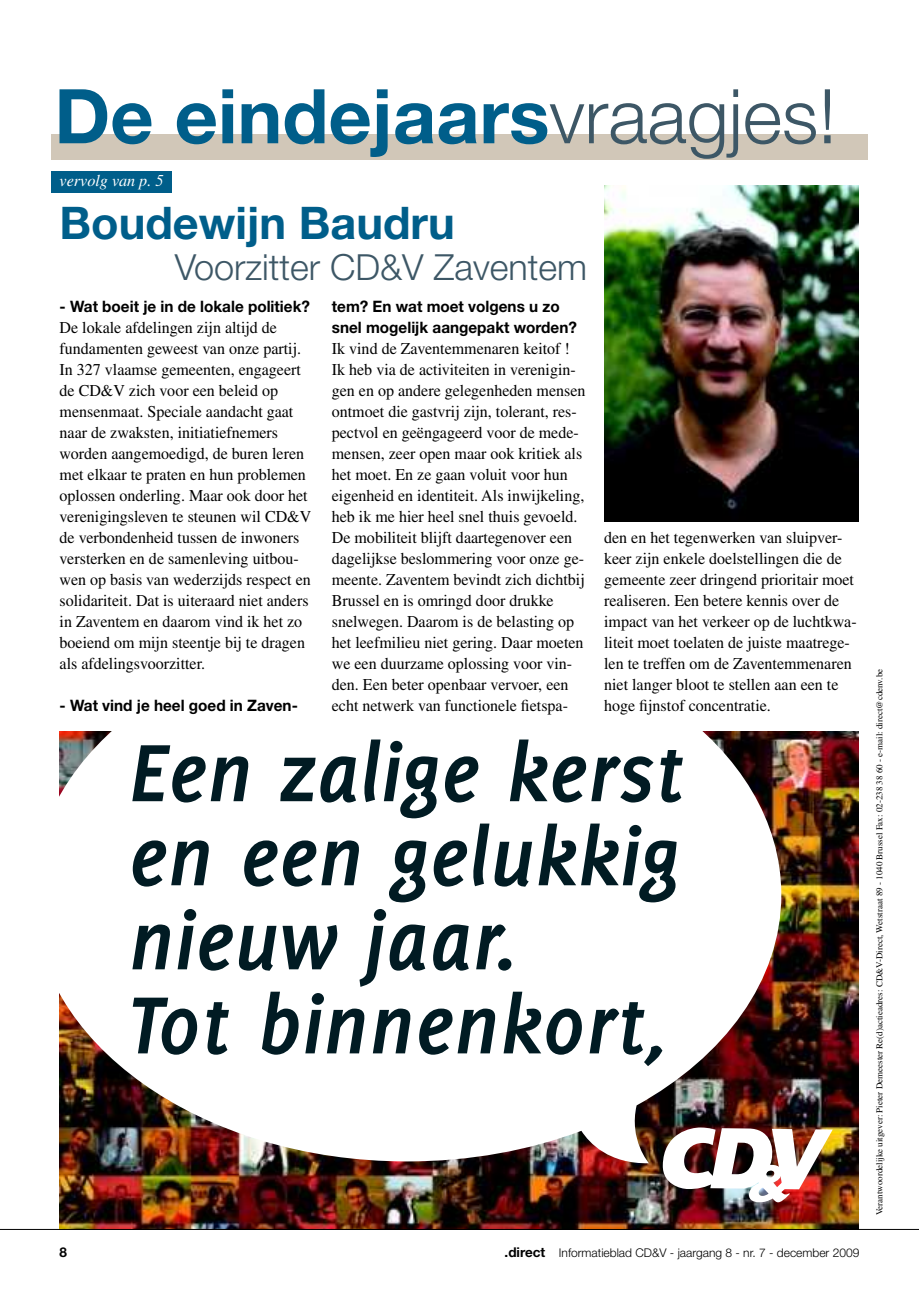
<style>
.page{position:relative;width:919px;height:1289px;background:#fff}
.page>*{position:absolute;margin:0;border:0;box-sizing:border-box;transform-origin:0 0}
.t1{font:italic 700 88.65px/84px "Delicious";color:#011b23}
.t2{font:700 75.45px "Helvetica Neue LT Std";color:#005e8a}
.t3{font:700 45px "Helvetica Neue LT Std";color:#005e8a}
.t4{font:300 36px "Helvetica Neue LT Std";color:#3d5766}
.t5{font:16.5px/21px "Times LT Std";color:#000}
.t6{font:italic 16.5px "Times LT Std";color:#fff}
.t7{font:700 15.75px/21px "Helvetica Neue LT Std";color:#000}
.t8{font:700 13.5px "Helvetica Neue LT Std";color:#000}
.t9{font:300 12px "Helvetica Neue LT Std";color:#000}
.t10{font:9px "Times LT Std";color:#000}
.s1{font-weight:300;color:#3d5766}
.s2{font-weight:700;font-size:13.5px}
</style>
<div class="page">
<img style="left:60px;top:732px;width:798px;height:496px">
<svg style="left:60px;top:732px;width:721px;height:431px"></svg>
<img style="left:662px;top:1127px;width:170px;height:75px">
<hr style="left:0;top:1228px;width:918px;height:1px;background:#000">
<div style="left:51px;top:134px;width:816px;height:26px;background:#d1c7b8"></div>
<div style="left:51px;top:171px;width:121px;height:21px;background:#005e8a"></div>
<img style="left:604px;top:186px;width:254px;height:336px">
<h2 class="t2" style="left:54px;top:70px;width:783px">De eindejaars<span class="s1">vraagjes!</span></h2>
<p class="t6" style="left:60px;top:171px;width:105px">vervolg van p. 5</p>
<h3 class="t3" style="left:60px;top:195px;width:397px">Boudewijn Baudru</h3>
<h3 class="t4" style="left:175px;top:245px;width:414px">Voorzitter CD&amp;V Zaventem</h3>
<p class="t7" style="left:60px;top:295px;width:252px">- Wat boeit je in de lokale politiek?</p>
<p class="t5" style="left:60px;top:316px;width:253px">De lokale afdelingen zijn altijd de fundamenten geweest van onze partij.<br>In 327 vlaamse gemeenten, engageert de CD&amp;V zich voor een beleid op mensenmaat. Speciale aandacht gaat naar de zwaksten, initiatiefnemers worden aangemoedigd, de buren leren met elkaar te praten en hun problemen oplossen onderling. Maar ook door het verenigingsleven te steunen wil CD&amp;V de verbondenheid tussen de inwoners versterken en de samenleving uitbou&shy;wen op basis van wederzijds respect en solidariteit. Dat is uiteraard niet anders in Zaventem en daarom vind ik het zo boeiend om mijn steentje bij te dragen als afdelingsvoorzitter.</p>
<p class="t7" style="left:60px;top:694px;width:240px">- Wat vind je heel goed in Zaven-</p>
<p class="t7" style="left:332px;top:295px;width:246px">tem? En wat moet volgens u zo snel mogelijk aangepakt worden?</p>
<p class="t5" style="left:332px;top:337px;width:255px">Ik vind de Zaventemmenaren keitof !<br>Ik heb via de activiteiten in verenigin&shy;gen en op andere gelegenheden mensen ontmoet die gastvrij zijn, tolerant, res&shy;pectvol en geëngageerd voor de mede&shy;mensen, zeer open maar ook kritiek als het moet. En ze gaan voluit voor hun eigenheid en identiteit. Als inwijkeling, heb ik me hier heel snel thuis gevoeld.<br>De mobiliteit blijft daartegenover een dagelijkse beslommering voor onze ge&shy;meente. Zaventem bevindt zich dichtbij Brussel en is omringd door drukke snelwegen. Daarom is de belasting op het leefmilieu niet gering. Daar moeten we een duurzame oplossing voor vin&shy;den. Een beter openbaar vervoer, een echt netwerk van functionele fietspa-</p>
<p class="t5" style="left:604px;top:526px;width:254px">den en het tegenwerken van sluipver&shy;keer zijn enkele doelstellingen die de gemeente zeer dringend prioritair moet realiseren. Een betere kennis over de impact van het verkeer op de luchtkwa&shy;liteit moet toelaten de juiste maatrege&shy;len te treffen om de Zaventemmenaren niet langer bloot te stellen aan een te hoge fijnstof concentratie.</p>
<h1 class="t1" style="left:129px;top:730px;width:557px">Een zalige kerst en een gelukkig nieuw jaar.<br>Tot binnenkort,</h1>
<p class="t8" style="left:60px;top:1243px;width:9px">8</p>
<p class="t9" style="left:504px;top:1245px;width:356px"><span class="s2">.direct</span> Informatieblad CD&amp;V - jaargang 8 - nr. 7 - december 2009</p>
<p class="t10" style="left:874px;top:1215px;width:547px;rotate:-90deg">Verantwoordelijke uitgever: Pieter Demeester Re(d)actieadres: CD&amp;V-Direct, Wetstraat 89 - 1040 Brussel Fax: 02-238 38 60 - e-mail: direct@cdenv.be</p>
</div>
